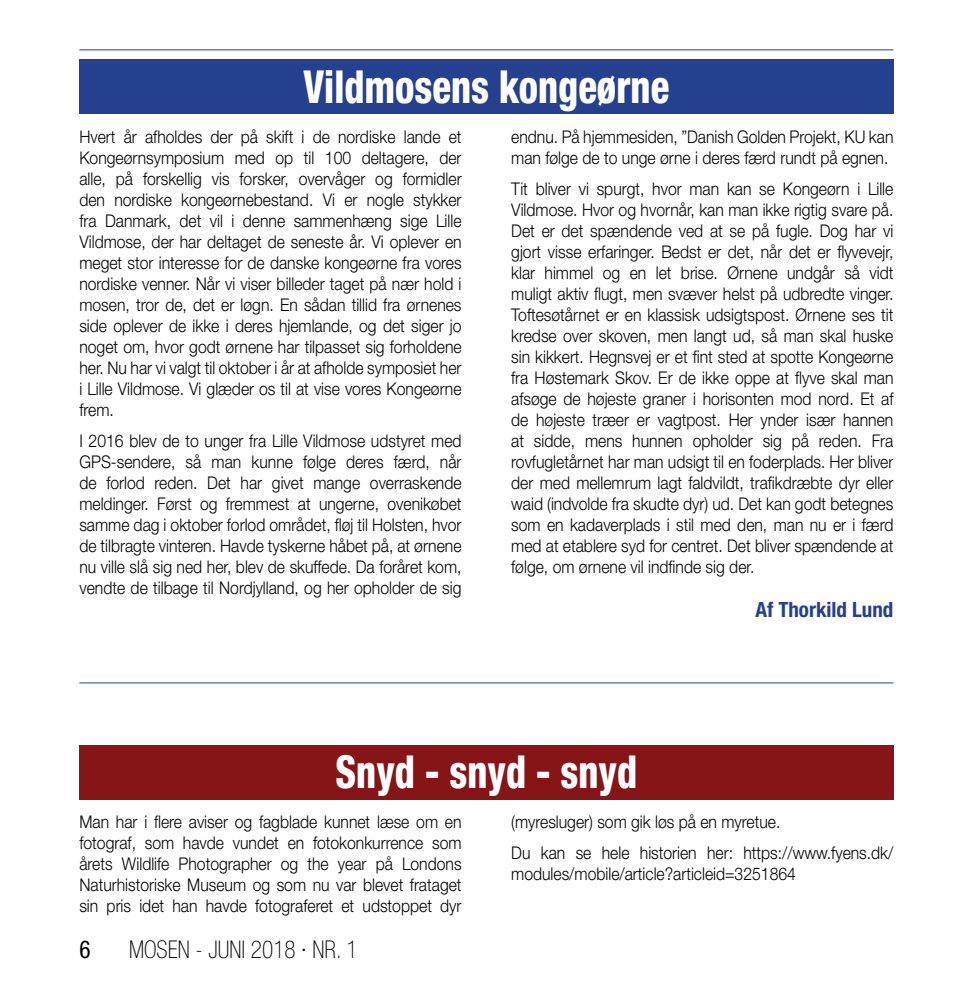
<style>
.page{position:relative;width:953px;height:993px;background:#fff}
.page>*{position:absolute;margin:0;border:0;box-sizing:border-box;transform-origin:0 0}
.t1{font:800 condensed 45.5px "Helvetica Neue";color:#fff;scale:.85 1}
.t2{font:100 condensed 24.5px "Helvetica Neue";color:#000;scale:.95 1}
.t3{font:condensed 24.5px "Helvetica Neue";color:#000;scale:.95 1}
.t4{font:700 condensed 21px "Helvetica Neue";color:#25408f}
.t5{font:300 17.5px/21px "Helvetica Neue";color:#000;text-align:justify;scale:.9 1}
</style>
<div class="page">
<hr style="left:79px;top:50px;width:814px;height:1px;background:#25408f">
<hr style="left:79px;top:682px;width:814px;height:1px;background:#25408f">
<div style="left:79px;top:60px;width:814px;height:54px;background:#25408f"></div>
<div style="left:79px;top:744px;width:814px;height:55px;background:#871517"></div>
<h1 class="t1" style="left:303px;top:58px;width:432px">Vildmosens kongeørne</h1>
<p class="t5" style="left:79px;top:126px;width:426px">Hvert år afholdes der på skift i de nordiske lande et Kongeørnsymposium med op til 100 deltagere, der alle, på forskellig vis forsker, overvåger og formidler den nordiske kongeørnebestand. Vi er nogle stykker fra Danmark, det vil i denne sammenhæng sige Lille Vildmose, der har deltaget de seneste år. Vi oplever en meget stor interesse for de danske kongeørne fra vores nordiske venner. Når vi viser billeder taget på nær hold i mosen, tror de, det er løgn. En sådan tillid fra ørnenes side oplever de ikke i deres hjemlande, og det siger jo noget om, hvor godt ørnene har tilpasset sig forholdene her. Nu har vi valgt til oktober i år at afholde symposiet her i Lille Vildmose. Vi glæder os til at vise vores Kongeørne frem.</p>
<p class="t5" style="left:79px;top:430px;width:426px">I 2016 blev de to unger fra Lille Vildmose udstyret med GPS-sendere, så man kunne følge deres færd, når de forlod reden. Det har givet mange overraskende meldinger. Først og fremmest at ungerne, ovenikøbet samme dag i oktober forlod området, fløj til Holsten, hvor de tilbragte vinteren. Havde tyskerne håbet på, at ørnene nu ville slå sig ned her, blev de skuffede. Da foråret kom, vendte de tilbage til Nordjylland, og her opholder de sig</p>
<p class="t5" style="left:511px;top:126px;width:426px">endnu. På hjemmesiden, ”Danish Golden Projekt, KU kan man følge de to unge ørne i deres færd rundt på egnen.</p>
<p class="t5" style="left:511px;top:178px;width:426px">Tit bliver vi spurgt, hvor man kan se Kongeørn i Lille Vildmose. Hvor og hvornår, kan man ikke rigtig svare på.<br>Det er det spændende ved at se på fugle. Dog har vi gjort visse erfaringer. Bedst er det, når det er flyvevejr, klar himmel og en let brise. Ørnene undgår så vidt muligt aktiv flugt, men svæver helst på udbredte vinger.<br>Toftesøtårnet er en klassisk udsigtspost. Ørnene ses tit kredse over skoven, men langt ud, så man skal huske sin kikkert. Hegnsvej er et fint sted at spotte Kongeørne fra Høstemark Skov. Er de ikke oppe at flyve skal man afsøge de højeste graner i horisonten mod nord. Et af de højeste træer er vagtpost. Her ynder især hannen at sidde, mens hunnen opholder sig på reden. Fra rovfugletårnet har man udsigt til en foderplads. Her bliver der med mellemrum lagt faldvildt, trafikdræbte dyr eller waid (indvolde fra skudte dyr) ud. Det kan godt betegnes som en kadaverplads i stil med den, man nu er i færd med at etablere syd for centret. Det bliver spændende at følge, om ørnene vil indfinde sig der.</p>
<p class="t4" style="left:755px;top:596px;width:139px">Af Thorkild Lund</p>
<h1 class="t1" style="left:335px;top:743px;width:356px">Snyd - snyd - snyd</h1>
<p class="t5" style="left:79px;top:810px;width:426px">Man har i flere aviser og fagblade kunnet læse om en fotograf, som havde vundet en fotokonkurrence som årets Wildlife Photographer og the year på Londons Naturhistoriske Museum og som nu var blevet frataget sin pris idet han havde fotograferet et udstoppet dyr</p>
<p class="t5" style="left:511px;top:805px;width:426px;line-height:31px">(myresluger) som gik løs på en myretue.<br>Du kan se hele historien her: https://www.fyens.dk/</p>
<p class="t5" style="left:511px;top:862px;width:318px">modules/mobile/article?articleid=3251864</p>
<h2 class="t3" style="left:79px;top:935px;width:13px">6</h2>
<h2 class="t2" style="left:129px;top:935px;width:242px">MOSEN - JUNI 2018 · NR. 1</h2>
</div>
